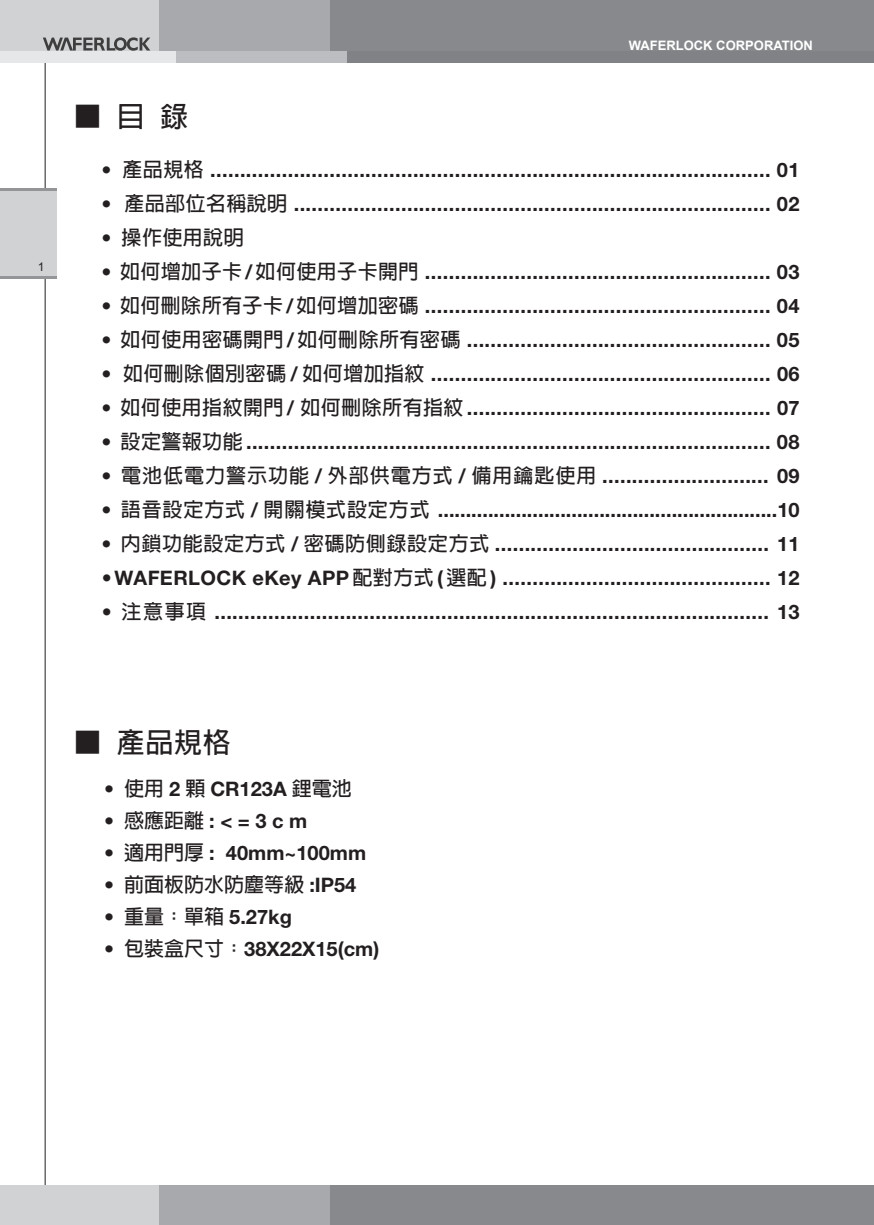
<style>
.page{position:relative;width:874px;height:1225px;background:#fff}
.page>*{position:absolute;margin:0;border:0;box-sizing:border-box;transform-origin:0 0}
.t1{font:700 28px "AR Hei B5";color:#231f20}
.t2{font:700 20px "Helvetica Neue LT Std";letter-spacing:.02em;color:#231f20}
.t3{font:700 20px "Helvetica Neue LT Std";color:#231f20}
.t4{font:700 20px "AR Hei B5";color:#231f20}
.t5{font:700 13px "Arial";color:#fff}
.t6{font:12px "Arial";color:#231f20}
.s1{font-family:"AR Hei B5"}
.s2{font-family:"Helvetica Neue LT Std"}
</style>
<div class="page">
<hr style="left:45px;top:60px;width:1px;height:1135px;background:#231f20">
<div style="left:0;top:188px;width:56px;height:90px;background:linear-gradient(to right,#939598,#939598)"></div>
<div style="left:0;top:49px;width:873px;height:13px;background:#808285"></div>
<div style="left:159px;top:49px;width:187px;height:13px;background:#bcbdc0"></div>
<div style="left:0;top:49px;width:176px;height:13px;background:#e6e7e9"></div>
<div style="left:0;top:0;width:873px;height:50px;background:#87898c"></div>
<div style="left:0;top:0;width:159px;height:50px;background:#d1d2d4"></div>
<div style="left:159px;top:0;width:170px;height:50px;background:#a8a9ad"></div>
<div style="left:0;top:1185px;width:873px;height:40px;background:#87898c"></div>
<div style="left:0;top:1185px;width:159px;height:40px;background:#d1d2d4"></div>
<div style="left:159px;top:1185px;width:170px;height:40px;background:#a8a9ad"></div>
<div style="left:0;top:191px;width:56px;height:84px;background:#d1d2d4"></div>
<svg style="left:43px;top:37px;width:107px;height:14px"></svg>
<p class="t6" style="left:38px;top:258px;width:8px">1</p>
<h1 class="t1" style="left:74px;top:102px;width:116px">■ 目 錄</h1>
<p class="t5" style="left:628px;top:37px;width:185px">WAFERLOCK CORPORATION</p>
<p class="t2" style="left:101px;top:157px;width:699px">• <span class="s1">產品規格</span> .............................................................................................. 01</p>
<p class="t2" style="left:101px;top:191px;width:699px">• <span class="s1">產品部位名稱說明</span> ................................................................................ 02</p>
<p class="t4" style="left:101px;top:227px;width:143px"><span class="s2">•</span> 操作使用說明</p>
<p class="t2" style="left:101px;top:259px;width:699px">• <span class="s1">如何增加子卡</span>/<span class="s1">如何使用子卡開門</span> .......................................................... 03</p>
<p class="t2" style="left:101px;top:293px;width:699px">• <span class="s1">如何刪除所有子卡</span>/<span class="s1">如何增加密碼</span> .......................................................... 04</p>
<p class="t2" style="left:101px;top:327px;width:699px">• <span class="s1">如何使用密碼開門</span>/<span class="s1">如何刪除所有密碼</span> ................................................... 05</p>
<p class="t2" style="left:101px;top:361px;width:699px">• <span class="s1">如何刪除個別密碼</span> / <span class="s1">如何增加指紋</span> ......................................................... 06</p>
<p class="t2" style="left:102px;top:395px;width:699px">• <span class="s1">如何使用指紋開門</span>/ <span class="s1">如何刪除所有指紋</span>................................................... 07</p>
<p class="t2" style="left:102px;top:429px;width:699px">• <span class="s1">設定警報功能</span>........................................................................................ 08</p>
<p class="t2" style="left:101px;top:463px;width:699px">• <span class="s1">電池低電力警示功能</span> / <span class="s1">外部供電方式</span> / <span class="s1">備用鑰匙使用</span> ............................ 09</p>
<p class="t2" style="left:102px;top:497px;width:699px">• <span class="s1">語音設定方式</span> / <span class="s1">開關模式設定方式</span> .............................................................10</p>
<p class="t2" style="left:102px;top:531px;width:699px">• <span class="s1">內鎖功能設定方式</span> / <span class="s1">密碼防側錄設定方式</span> .............................................. 11</p>
<p class="t2" style="left:102px;top:565px;width:699px">•WAFERLOCK eKey APP <span class="s1">配對方式</span> ( <span class="s1">選配</span> ) ............................................. 12</p>
<p class="t2" style="left:102px;top:599px;width:699px">• <span class="s1">注意事項</span> ............................................................................................. 13</p>
<h1 class="t1" style="left:74px;top:729px;width:158px">■ 產品規格</h1>
<p class="t2" style="left:104px;top:776px;width:249px">• <span class="s1">使用</span> 2 <span class="s1">顆</span> CR123A <span class="s1">鋰電池</span></p>
<p class="t2" style="left:104px;top:808px;width:205px">• <span class="s1">感應距離</span>:&lt;=3cm</p>
<p class="t3" style="left:104px;top:840px;width:263px">• <span class="s1">適用門厚</span> : 40mm~100mm</p>
<p class="t4" style="left:104px;top:874px;width:254px"><span class="s2">•</span> 前面板防水防塵等級 <span class="s2">:IP54</span></p>
<p class="t2" style="left:104px;top:904px;width:189px">• <span class="s1">重量：單箱</span> 5.27kg</p>
<p class="t3" style="left:104px;top:936px;width:276px">• <span class="s1">包裝盒尺寸：</span>38X22X15(cm)</p>
</div>
